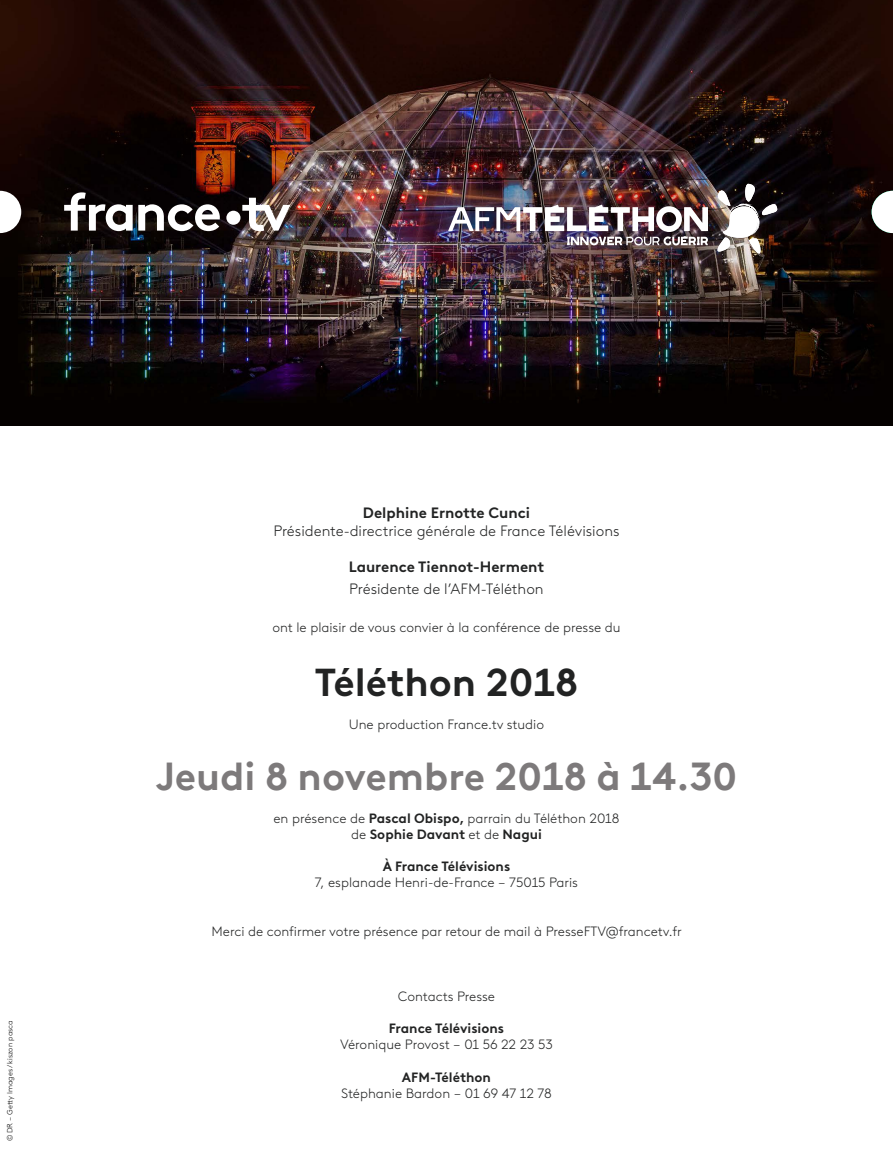
<style>
.page{position:relative;width:893px;height:1164px;background:#fff}
.page>*{position:absolute;margin:0;border:0;box-sizing:border-box;transform-origin:0 0}
.t1{font:700 39px "France TV Brown TT";color:#7d7a7b}
.t2{font:700 39px "France TV Brown";color:#222323}
.t3{font:300 15px "France TV Brown";color:#222323}
.t4{font:700 15px "France TV Brown";color:#222323}
.t5{font:300 13.5px/16.2px "France TV Brown";color:#222323;text-align:center}
.t6{font:700 13.5px "France TV Brown";color:#222323}
.t7{font:300 7.5px "France TV Brown";color:#000}
.s1{font-weight:700}
</style>
<div class="page">
<img style="left:0;top:0;width:893px;height:425px">
<svg style="left:872px;top:191px;width:21px;height:42px"></svg>
<svg style="left:64px;top:192px;width:156px;height:39px"></svg>
<div style="left:226px;top:211px;width:14px;height:14px;background:#fff;border-radius:50%"></div>
<svg style="left:242px;top:198px;width:48px;height:33px"></svg>
<img style="left:448px;top:205px;width:260px;height:40px">
<img style="left:717px;top:184px;width:62px;height:78px">
<svg style="left:0;top:191px;width:21px;height:42px"></svg>
<p class="t7" style="left:5px;top:1141px;width:122px;rotate:-90deg">© DR – Getty Images / kiszon pasca</p>
<p class="t4" style="left:363px;top:502px;width:169px">Delphine Ernotte Cunci</p>
<p class="t3" style="left:273px;top:520px;width:348px">Présidente-directrice générale de France Télévisions</p>
<p class="t4" style="left:349px;top:556px;width:197px">Laurence Tiennot-Herment</p>
<p class="t3" style="left:349px;top:578px;width:196px">Présidente de l’AFM-Téléthon</p>
<p class="t5" style="left:272px;top:618px;width:350px">ont le plaisir de vous convier à la conférence de presse du</p>
<h1 class="t2" style="left:315px;top:652px;width:265px">Téléthon 2018</h1>
<p class="t5" style="left:349px;top:715px;width:197px">Une production France.tv studio</p>
<h1 class="t1" style="left:156px;top:746px;width:583px">Jeudi 8 novembre 2018 à 14.30</h1>
<p class="t5" style="left:273px;top:809px;width:348px">en présence de <span class="s1">Pascal Obispo,</span> parrain du Téléthon 2018 de <span class="s1">Sophie Davant</span> et de <span class="s1">Nagui</span></p>
<p class="t6" style="left:383px;top:856px;width:129px">À France Télévisions</p>
<p class="t5" style="left:315px;top:874px;width:265px">7, esplanade Henri-de-France – 75015 Paris</p>
<p class="t5" style="left:211px;top:922px;width:472px">Merci de confirmer votre présence par retour de mail à PresseFTV@francetv.fr</p>
<p class="t5" style="left:398px;top:987px;width:99px">Contacts Presse</p>
<p class="t6" style="left:389px;top:1018px;width:117px">France Télévisions</p>
<p class="t5" style="left:340px;top:1036px;width:214px">Véronique Provost – 01 56 22 23 53</p>
<p class="t6" style="left:402px;top:1067px;width:91px">AFM-Téléthon</p>
<p class="t5" style="left:341px;top:1084px;width:212px">Stéphanie Bardon – 01 69 47 12 78</p>
</div>
